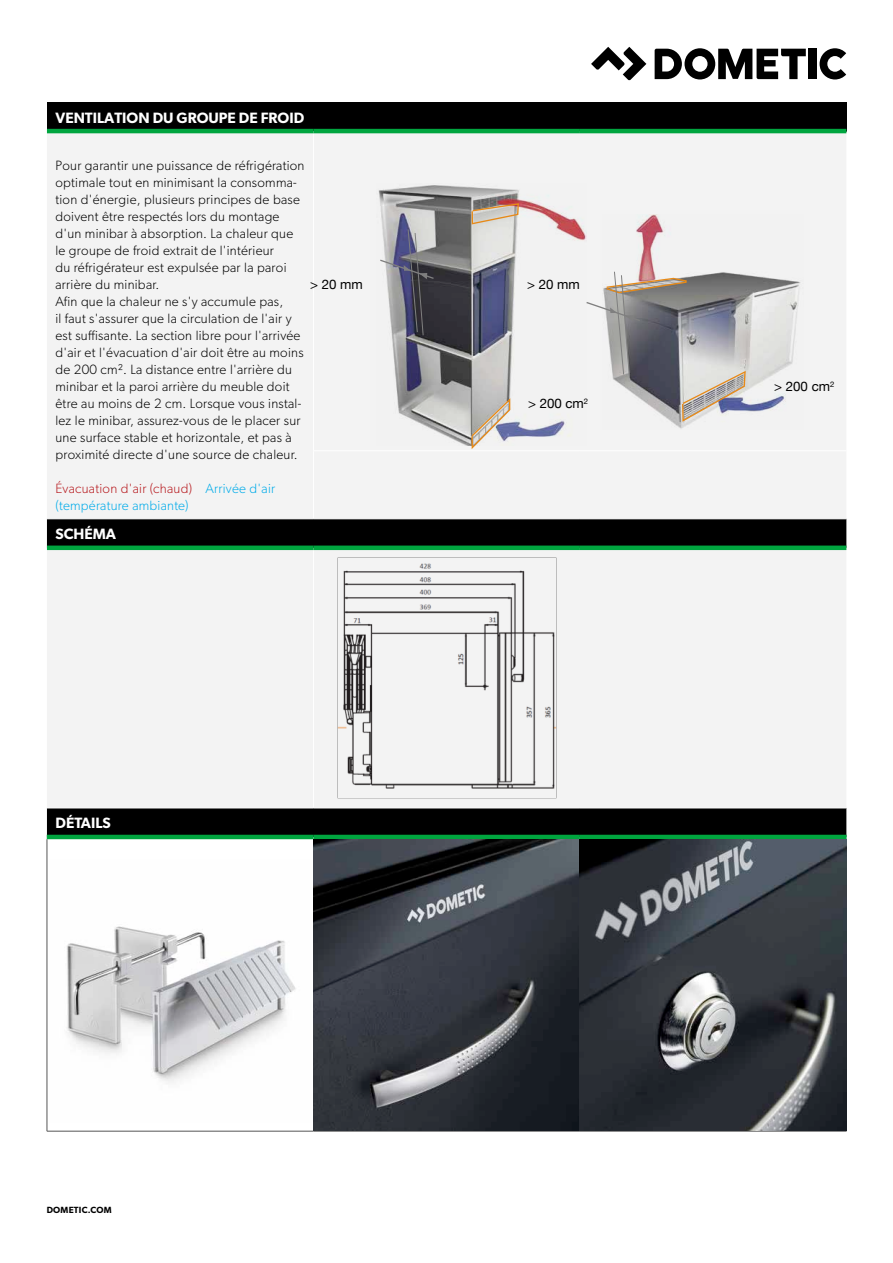
<style>
.page{position:relative;width:893px;height:1263px;background:#fff}
.page>*{position:absolute;margin:0;border:0;box-sizing:border-box;transform-origin:0 0}
.t1{font:600 15px "Gibson";color:#fff}
.t2{font:300 13.5px/17px "Gibson";letter-spacing:.02em;color:#000}
.t3{font:300 13.5px/17px "Gibson";letter-spacing:.02em;color:#00abe9}
.t4{font:13.35px "Helvetica Neue";color:#000}
.t5{font:600 9px "Gibson";letter-spacing:.025em;color:#000}
.s1{color:#b71b20}
</style>
<div class="page">
<div style="left:47px;top:102px;width:799px;height:29px;background:#000"></div>
<div style="left:47px;top:133px;width:799px;height:385px;background:#f3f3f3"></div>
<svg style="left:47px;top:519px;width:799px;height:316px;fill:#f3f3f3"></svg>
<hr style="left:313px;top:133px;width:1px;height:317px;background:#fff">
<hr style="left:313px;top:451px;width:1px;height:67px;background:#fff">
<hr style="left:313px;top:550px;width:1px;height:257px;background:#fff">
<hr style="left:47px;top:129px;width:266px;height:4px;background:#00a53f">
<hr style="left:313px;top:129px;width:267px;height:4px;background:#00a53f">
<hr style="left:580px;top:129px;width:266px;height:4px;background:#00a53f">
<div style="left:47px;top:545px;width:266px;height:5px;background:#00a53f"></div>
<div style="left:313px;top:545px;width:267px;height:5px;background:#00a53f"></div>
<div style="left:580px;top:545px;width:266px;height:5px;background:#00a53f"></div>
<hr style="left:47px;top:835px;width:266px;height:4px;background:#00a53f">
<hr style="left:313px;top:835px;width:267px;height:4px;background:#00a53f">
<hr style="left:580px;top:835px;width:267px;height:4px;background:#00a53f">
<hr style="left:47px;top:807px;width:266px;height:1px;background:#fff">
<hr style="left:313px;top:807px;width:267px;height:1px;background:#fff">
<hr style="left:580px;top:807px;width:266px;height:1px;background:#fff">
<hr style="left:313px;top:450px;width:267px;height:1px;background:#fff">
<hr style="left:580px;top:450px;width:266px;height:1px;background:#fff">
<hr style="left:47px;top:839px;width:1px;height:292px;background:#565655">
<hr style="left:846px;top:839px;width:1px;height:292px;background:#565655">
<hr style="left:47px;top:1131px;width:266px;height:1px;background:#565655">
<hr style="left:313px;top:1131px;width:267px;height:1px;background:#565655">
<hr style="left:580px;top:1131px;width:267px;height:1px;background:#565655">
<img style="left:337px;top:557px;width:219px;height:242px">
<img style="left:67px;top:926px;width:229px;height:157px">
<img style="left:314px;top:839px;width:532px;height:292px">
<div style="left:809px;top:49px;width:8px;height:30px;background:#000"></div>
<svg style="left:655px;top:48px;width:151px;height:31px"></svg>
<svg style="left:820px;top:48px;width:26px;height:31px"></svg>
<svg style="left:591px;top:47px;width:55px;height:33px"></svg>
<div style="left:519px;top:212px;width:329px;height:222px;background:#f3f3f3"></div>
<img style="left:636px;top:214px;width:165px;height:198px">
<svg style="left:586px;top:271px;width:160px;height:165px"></svg>
<img style="left:377px;top:183px;width:209px;height:262px">
<svg style="left:470px;top:162px;width:50px;height:288px"></svg>
<svg style="left:379px;top:229px;width:56px;height:107px;background:#82828d"></svg>
<p class="t1" style="left:55px;top:108px;width:250px">VENTILATION DU GROUPE DE FROID</p>
<p class="t2" style="left:55px;top:157px;width:251px">Pour garantir une puissance de réfrigération optimale tout en minimisant la consomma&shy;tion d'énergie, plusieurs principes de base doivent être respectés lors du montage d'un minibar à absorption. La chaleur que le groupe de froid extrait de l'intérieur<br>du réfrigérateur est expulsée par la paroi arrière du minibar.<br>Afin que la chaleur ne s'y accumule pas,<br>il faut s'assurer que la circulation de l'air y est suffisante. La section libre pour l'arrivée d'air et l'évacuation d'air doit être au moins de 200 cm². La distance entre l'arrière du minibar et la paroi arrière du meuble doit être au moins de 2 cm. Lorsque vous instal&shy;lez le minibar, assurez-vous de le placer sur une surface stable et horizontale, et pas à proximité directe d'une source de chaleur.</p>
<p class="t3" style="left:55px;top:480px;width:221px"><span class="s1">Évacuation d'air (chaud)</span> Arrivée d'air (température ambiante)</p>
<p class="t1" style="left:55px;top:525px;width:62px">SCHÉMA</p>
<p class="t4" style="left:310px;top:275px;width:54px">&gt; 20 mm</p>
<p class="t1" style="left:55px;top:814px;width:57px">DÉTAILS</p>
<p class="t5" style="left:47px;top:1204px;width:66px">DOMETIC.COM</p>
<p class="t4" style="left:527px;top:275px;width:54px">&gt; 20 mm</p>
<p class="t4" style="left:528px;top:394px;width:62px">&gt; 200 cm<sup>2</sup></p>
<p class="t4" style="left:774px;top:377px;width:62px">&gt; 200 cm<sup>2</sup></p>
</div>
